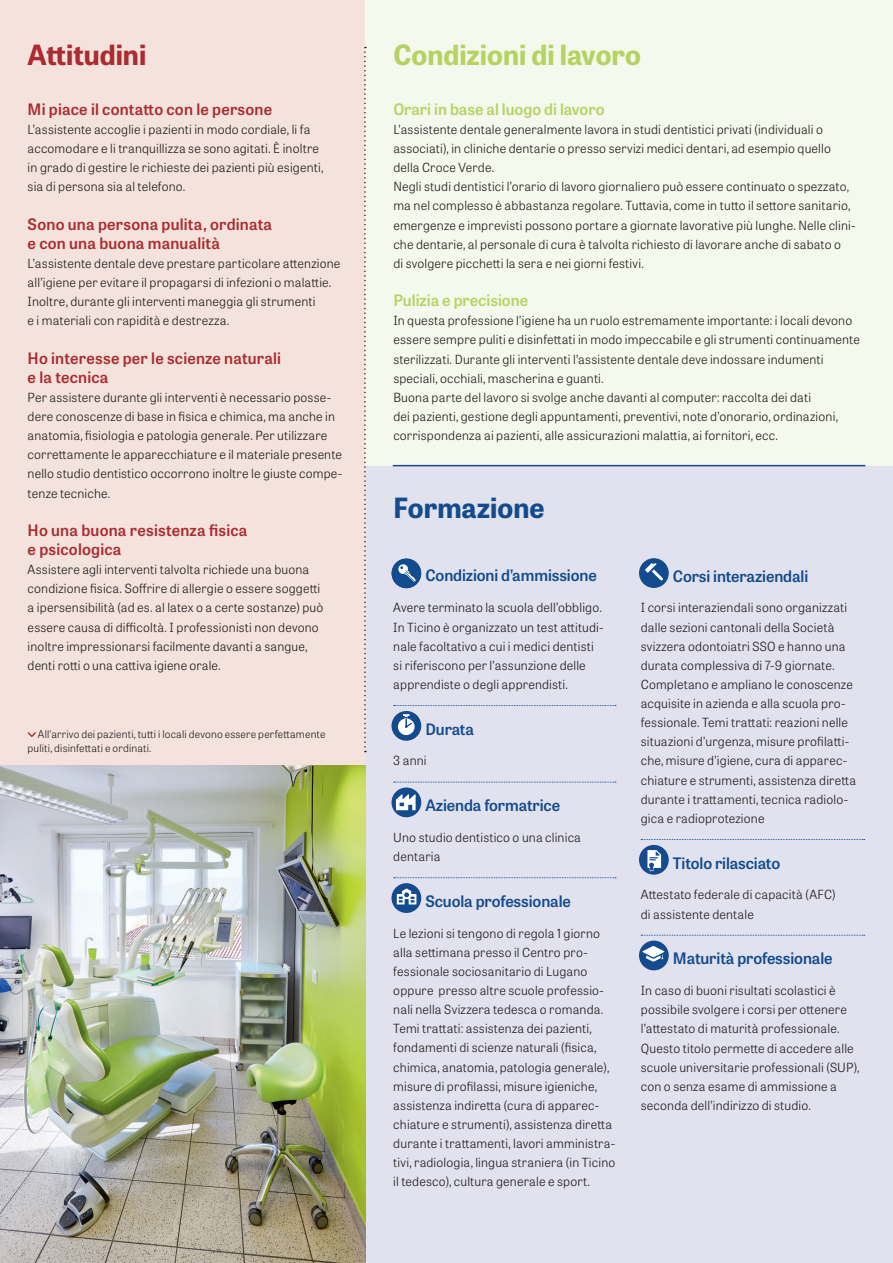
<style>
.page{position:relative;width:893px;height:1263px;background:#fff}
.page>*{position:absolute;margin:0;border:0;box-sizing:border-box;transform-origin:0 0}
.t1{font:700 27.75px "Tablet Gothic";color:#b5d361}
.t2{font:700 27.75px "Tablet Gothic";color:#ab2b30}
.t3{font:700 27.75px "Tablet Gothic";color:#134b8e}
.t4{font:600 15.75px/19.2px "Tablet Gothic";letter-spacing:.015em;color:#ab2b30}
.t5{font:600 15.75px "Tablet Gothic";letter-spacing:-.005em;color:#134b8e}
.t6{font:600 15.75px "Tablet Gothic";color:#b5d361}
.t7{font:300 12.6px/19.2px "Tablet Gothic";letter-spacing:.015em;color:#231f20}
.t8{font:300 10.5px/14.4px "Tablet Gothic";letter-spacing:.015em;color:#231f20}
</style>
<div class="page">
<div style="left:366px;top:465px;width:527px;height:798px;background:#e1e2ee"></div>
<div style="left:0;top:0;width:366px;height:1263px;background:#f3e3dc"></div>
<div style="left:366px;top:0;width:527px;height:466px;background:#f5f9ed"></div>
<svg style="left:28px;top:732px;width:8px;height:5px"></svg>
<img style="left:0;top:765px;width:366px;height:498px">
<svg style="left:394px;top:705px;width:222px;height:1px"></svg>
<svg style="left:394px;top:782px;width:222px;height:1px"></svg>
<svg style="left:394px;top:877px;width:222px;height:1px"></svg>
<div style="left:391px;top:558px;width:30px;height:30px;background:#134b8e;border-radius:50%"></div>
<svg style="left:398px;top:564px;width:18px;height:18px"></svg>
<div style="left:391px;top:711px;width:30px;height:30px;background:#134b8e;border-radius:50%"></div>
<svg style="left:398px;top:714px;width:17px;height:21px"></svg>
<div style="left:391px;top:787px;width:30px;height:30px;background:#134b8e;border-radius:50%"></div>
<svg style="left:396px;top:794px;width:20px;height:16px"></svg>
<svg style="left:391px;top:883px;width:30px;height:30px"></svg>
<svg style="left:397px;top:888px;width:19px;height:16px"></svg>
<svg style="left:641px;top:839px;width:224px;height:1px"></svg>
<svg style="left:641px;top:935px;width:224px;height:1px"></svg>
<div style="left:639px;top:558px;width:30px;height:30px;background:#134b8e;border-radius:50%"></div>
<svg style="left:645px;top:563px;width:18px;height:18px"></svg>
<div style="left:639px;top:845px;width:30px;height:30px;background:#134b8e;border-radius:50%"></div>
<svg style="left:647px;top:850px;width:14px;height:21px"></svg>
<div style="left:639px;top:940px;width:30px;height:30px;background:#134b8e;border-radius:50%"></div>
<svg style="left:642px;top:946px;width:23px;height:16px"></svg>
<hr style="left:393px;top:465px;width:472px;height:1px;background:#134b8e">
<svg style="left:364px;top:47px;width:2px;height:705px"></svg>
<h1 class="t2" style="left:28px;top:36px;width:120px">Attitudini</h1>
<p class="t4" style="left:28px;top:99px;width:246px">Mi piace il contatto con le persone</p>
<p class="t7" style="left:28px;top:119px;width:297px">L’assistente accoglie i pazienti in modo cordiale, li fa accomodare e li tranquillizza se sono agitati. È inoltre in grado di gestire le richieste dei pazienti più esigenti, sia di persona sia al telefono.</p>
<p class="t4" style="left:28px;top:214px;width:246px">Sono una persona pulita, ordinata e con una buona manualità</p>
<p class="t7" style="left:28px;top:253px;width:314px">L’assistente dentale deve prestare particolare attenzione all’igiene per evitare il propagarsi di infezioni o malattie.<br>Inoltre, durante gli interventi maneggia gli strumenti<br>e i materiali con rapidità e destrezza.</p>
<p class="t4" style="left:28px;top:348px;width:255px">Ho interesse per le scienze naturali e la tecnica</p>
<p class="t7" style="left:28px;top:387px;width:316px">Per assistere durante gli interventi è necessario posse&shy;dere conoscenze di base in fisica e chimica, ma anche in anatomia, fisiologia e patologia generale. Per utilizzare correttamente le apparecchiature e il materiale presente nello studio dentistico occorrono inoltre le giuste compe&shy;tenze tecniche.</p>
<p class="t4" style="left:28px;top:520px;width:221px">Ho una buona resistenza fisica e psicologica</p>
<p class="t7" style="left:28px;top:559px;width:297px">Assistere agli interventi talvolta richiede una buona condizione fisica. Soffrire di allergie o essere soggetti a ipersensibilità (ad es. al latex o a certe sostanze) può essere causa di difficoltà. I professionisti non devono inoltre impressionarsi facilmente davanti a sangue, denti rotti o una cattiva igiene orale.</p>
<p class="t8" style="left:28px;top:727px;width:299px;text-indent:10px">All’arrivo dei pazienti, tutti i locali devono essere perfettamente puliti, disinfettati e ordinati.</p>
<h1 class="t1" style="left:393px;top:36px;width:249px">Condizioni di lavoro</h1>
<p class="t6" style="left:393px;top:98px;width:213px">Orari in base al luogo di lavoro</p>
<p class="t7" style="left:393px;top:119px;width:464px">L’assistente dentale generalmente lavora in studi dentistici privati (individuali o associati), in cliniche dentarie o presso servizi medici dentari, ad esempio quello della Croce Verde.<br>Negli studi dentistici l’orario di lavoro giornaliero può essere continuato o spezzato, ma nel complesso è abbastanza regolare. Tuttavia, come in tutto il settore sanitario, emergenze e imprevisti possono portare a giornate lavorative più lunghe. Nelle clini&shy;che dentarie, al personale di cura è talvolta richiesto di lavorare anche di sabato o<br>di svolgere picchetti la sera e nei giorni festivi.</p>
<p class="t6" style="left:393px;top:289px;width:136px">Pulizia e precisione</p>
<p class="t7" style="left:393px;top:311px;width:468px">In questa professione l’igiene ha un ruolo estremamente importante: i locali devono essere sempre puliti e disinfettati in modo impeccabile e gli strumenti continuamente sterilizzati. Durante gli interventi l’assistente dentale deve indossare indumenti speciali, occhiali, mascherina e guanti.<br>Buona parte del lavoro si svolge anche davanti al computer: raccolta dei dati<br>dei pazienti, gestione degli appuntamenti, preventivi, note d’onorario, ordinazioni, corrispondenza ai pazienti, alle assicurazioni malattia, ai fornitori, ecc.</p>
<h1 class="t3" style="left:393px;top:488px;width:153px">Formazione</h1>
<p class="t5" style="left:425px;top:564px;width:173px">Condizioni d’ammissione</p>
<p class="t7" style="left:393px;top:598px;width:212px">Avere terminato la scuola dell’obbligo.<br>In Ticino è organizzato un test attitudi&shy;nale facoltativo a cui i medici dentisti si riferiscono per l’assunzione delle apprendiste o degli apprendisti.</p>
<p class="t5" style="left:425px;top:718px;width:50px">Durata</p>
<p class="t7" style="left:393px;top:751px;width:35px">3 anni</p>
<p class="t5" style="left:425px;top:794px;width:136px">Azienda formatrice</p>
<p class="t7" style="left:393px;top:827px;width:189px">Uno studio dentistico o una clinica dentaria</p>
<p class="t5" style="left:425px;top:890px;width:147px">Scuola professionale</p>
<p class="t7" style="left:393px;top:923px;width:224px">Le lezioni si tengono di regola 1 giorno alla settimana presso il Centro pro&shy;fessionale sociosanitario di Lugano oppure presso altre scuole professio&shy;nali nella Svizzera tedesca o romanda.<br>Temi trattati: assistenza dei pazienti, fondamenti di scienze naturali (fisica, chimica, anatomia, patologia generale), misure di profilassi, misure igieniche, assistenza indiretta (cura di apparec&shy;chiature e strumenti), assistenza diretta durante i trattamenti, lavori amministra&shy;tivi, radiologia, lingua straniera (in Ticino il tedesco), cultura generale e sport.</p>
<p class="t5" style="left:673px;top:565px;width:137px">Corsi interaziendali</p>
<p class="t7" style="left:641px;top:598px;width:217px">I corsi interaziendali sono organizzati dalle sezioni cantonali della Società svizzera odontoiatri SSO e hanno una durata complessiva di 7-9 giornate.<br>Completano e ampliano le conoscenze acquisite in azienda e alla scuola pro&shy;fessionale. Temi trattati: reazioni nelle situazioni d’urgenza, misure profilatti&shy;che, misure d’igiene, cura di apparec&shy;chiature e strumenti, assistenza diretta durante i trattamenti, tecnica radiolo&shy;gica e radioprotezione</p>
<p class="t5" style="left:673px;top:852px;width:109px">Titolo rilasciato</p>
<p class="t7" style="left:641px;top:885px;width:196px">Attestato federale di capacità (AFC) di assistente dentale</p>
<p class="t5" style="left:673px;top:948px;width:161px">Maturità professionale</p>
<p class="t7" style="left:641px;top:980px;width:220px">In caso di buoni risultati scolastici è possibile svolgere i corsi per ottenere l’attestato di maturità professionale.<br>Questo titolo permette di accedere alle scuole universitarie professionali (SUP), con o senza esame di ammissione a seconda dell’indirizzo di studio.</p>
</div>
